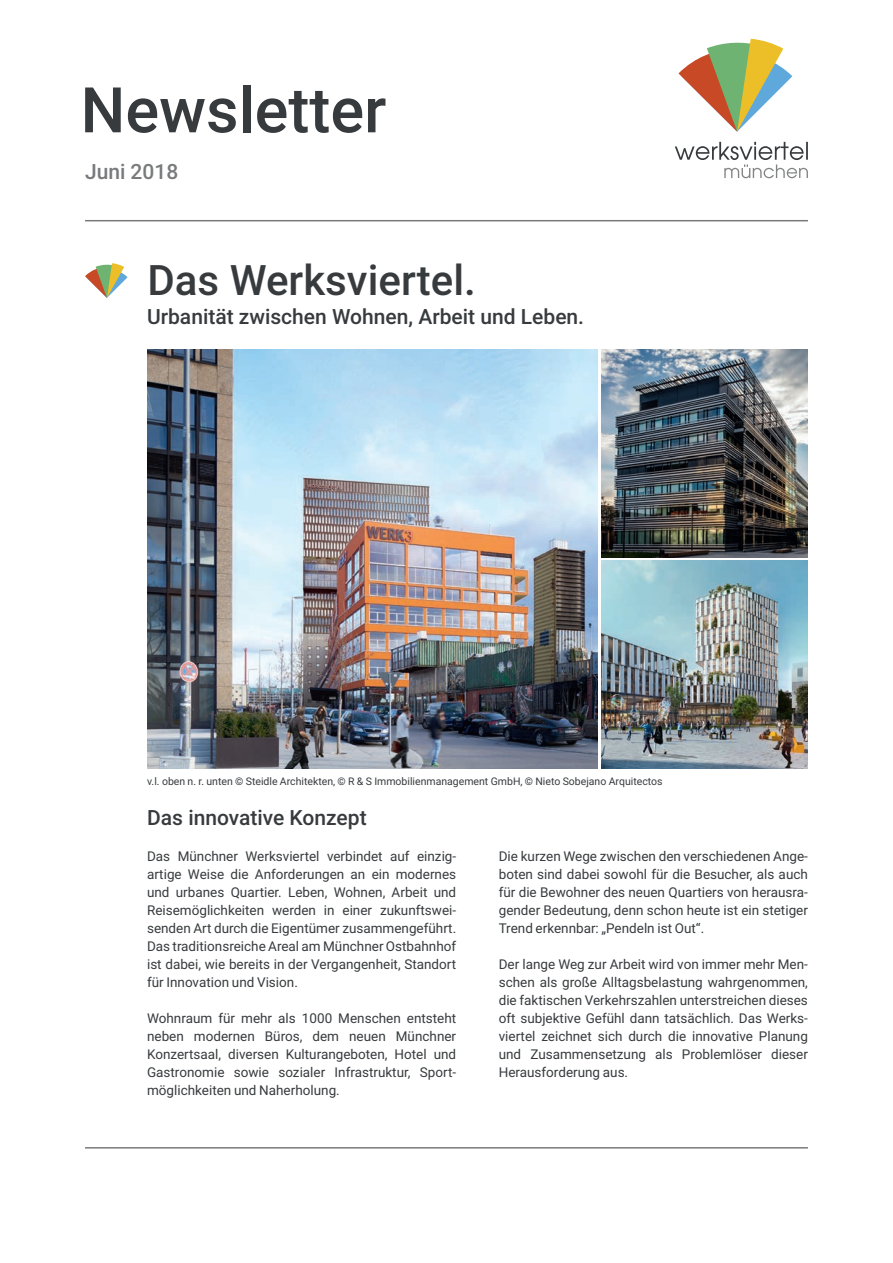
<style>
.page{position:relative;width:893px;height:1263px;background:#fff}
.page>*{position:absolute;margin:0;border:0;box-sizing:border-box;transform-origin:0 0}
.t1{font:500 63px "Roboto";color:#373b3d}
.t2{font:500 42px "Roboto";color:#373b3d}
.t3{font:500 21px "Roboto";color:#373b3d}
.t4{font:500 21px "Roboto";color:#787a7b}
.t5{font:13.5px/18px "Roboto";color:#373b3d;text-align:justify}
.t6{font:10.5px "Roboto";color:#373b3d}
</style>
<div class="page">
<svg style="left:678px;top:39px;width:114px;height:93px"></svg>
<svg style="left:675px;top:142px;width:133px;height:36px"></svg>
<hr style="left:85px;top:220px;width:723px;height:1px;background:#787a7b">
<hr style="left:85px;top:1147px;width:723px;height:1px;background:#787a7b">
<svg style="left:85px;top:263px;width:43px;height:35px"></svg>
<img style="left:147px;top:350px;width:451px;height:418px">
<img style="left:601px;top:350px;width:207px;height:207px">
<img style="left:601px;top:561px;width:207px;height:207px">
<h1 class="t1" style="left:81px;top:66px;width:307px">Newsletter</h1>
<h3 class="t4" style="left:85px;top:156px;width:95px">Juni 2018</h3>
<h2 class="t2" style="left:147px;top:250px;width:330px">Das Werksviertel.</h2>
<h3 class="t3" style="left:147px;top:302px;width:439px">Urbanität zwischen Wohnen, Arbeit und Leben.</h3>
<p class="t6" style="left:147px;top:774px;width:517px">v.l. oben n. r. unten © Steidle Architekten, © R &amp; S Immobilienmanagement GmbH, © Nieto Sobejano Arquitectos</p>
<h3 class="t3" style="left:147px;top:803px;width:221px">Das innovative Konzept</h3>
<p class="t5" style="left:147px;top:847px;width:311px">Das Münchner Werksviertel verbindet auf einzig&shy;artige Weise die Anforderungen an ein modernes und urbanes Quartier. Leben, Wohnen, Arbeit und Reisemöglichkeiten werden in einer zukunftswei&shy;senden Art durch die Eigentümer zusammengeführt.<br>Das traditionsreiche Areal am Münchner Ostbahnhof ist dabei, wie bereits in der Vergangenheit, Standort für Innovation und Vision.</p>
<p class="t5" style="left:147px;top:1009px;width:311px">Wohnraum für mehr als 1000 Menschen entsteht neben modernen Büros, dem neuen Münchner Konzertsaal, diversen Kulturangeboten, Hotel und Gastronomie sowie sozialer Infrastruktur, Sport&shy;möglichkeiten und Naherholung.</p>
<p class="t5" style="left:499px;top:847px;width:311px">Die kurzen Wege zwischen den verschiedenen Ange&shy;boten sind dabei sowohl für die Besucher, als auch für die Bewohner des neuen Quartiers von herausra&shy;gender Bedeutung, denn schon heute ist ein stetiger Trend erkennbar: „Pendeln ist Out“.</p>
<p class="t5" style="left:499px;top:955px;width:311px">Der lange Weg zur Arbeit wird von immer mehr Men&shy;schen als große Alltagsbelastung wahrgenommen, die faktischen Verkehrszahlen unterstreichen dieses oft subjektive Gefühl dann tatsächlich. Das Werks&shy;viertel zeichnet sich durch die innovative Planung und Zusammensetzung als Problemlöser dieser Herausforderung aus.</p>
</div>
